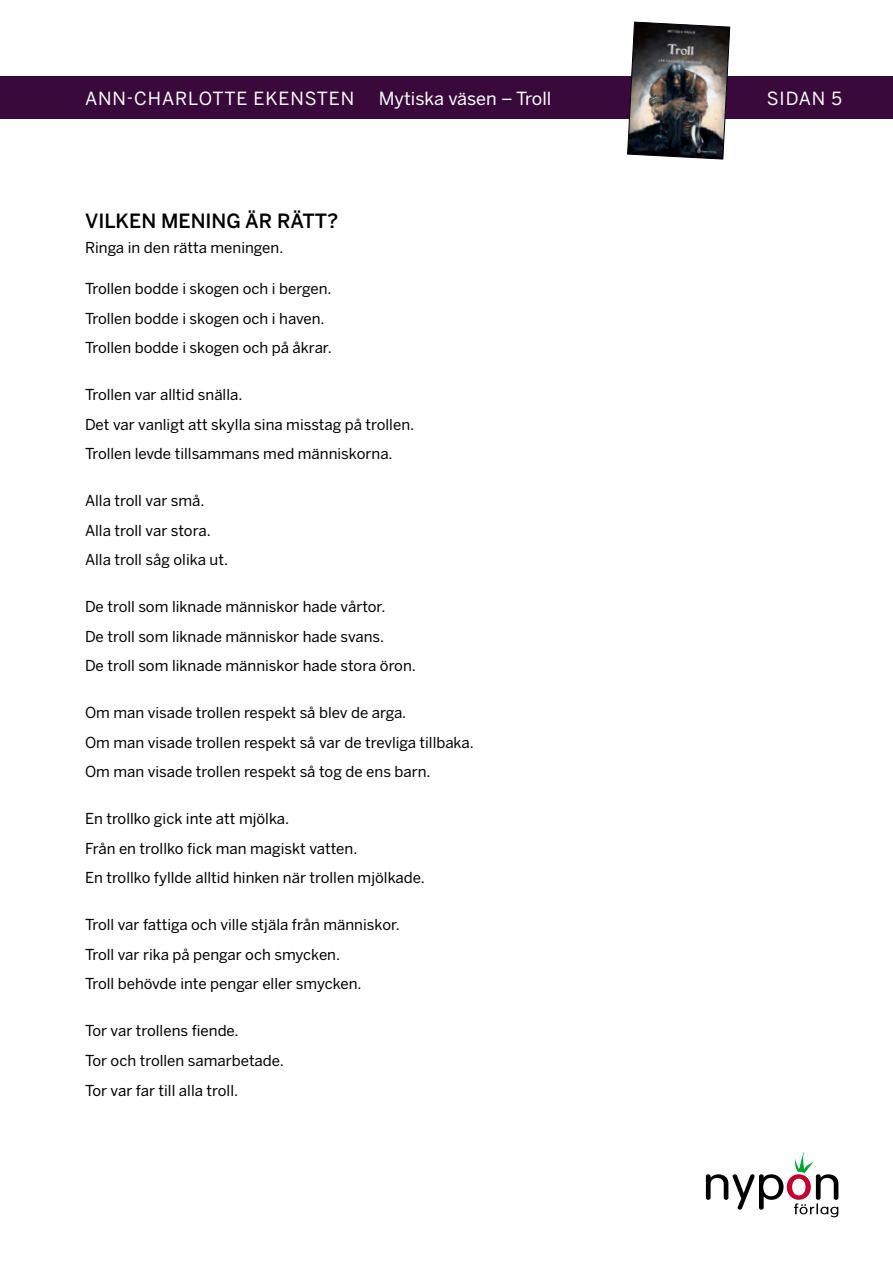
<style>
.page{position:relative;width:893px;height:1263px;background:#fff}
.page>*{position:absolute;margin:0;border:0;box-sizing:border-box;transform-origin:0 0}
.t1{font:500 19.5px "Benton Sans";color:#000}
.t2{font:18px "Benton Sans";letter-spacing:.015em;color:#fff}
.t3{font:18px "Benton Sans";letter-spacing:.05em;color:#fff}
.t4{font:15px/29.5px "Benton Sans";color:#000}
</style>
<div class="page">
<svg style="left:706px;top:1152px;width:132px;height:65px"></svg>
<div style="left:0;top:77px;width:893px;height:42px;background:#39093b"></div>
<img style="left:627px;top:21px;width:103px;height:139px">
<p class="t3" style="left:85px;top:87px;width:271px">ANN-CHARLOTTE EKENSTEN</p>
<p class="t2" style="left:379px;top:87px;width:174px">Mytiska väsen – Troll</p>
<p class="t2" style="left:767px;top:87px;width:77px">SIDAN 5</p>
<h1 class="t1" style="left:85px;top:209px;width:255px">VILKEN MENING ÄR RÄTT?</h1>
<p class="t4" style="left:85px;top:233px;width:200px">Ringa in den rätta meningen.</p>
<p class="t4" style="left:85px;top:274px;width:248px">Trollen bodde i skogen och i bergen.<br>Trollen bodde i skogen och i haven.<br>Trollen bodde i skogen och på åkrar.</p>
<p class="t4" style="left:85px;top:380px;width:331px">Trollen var alltid snälla.<br>Det var vanligt att skylla sina misstag på trollen.<br>Trollen levde tillsammans med människorna.</p>
<p class="t4" style="left:85px;top:486px;width:145px">Alla troll var små.<br>Alla troll var stora.<br>Alla troll såg olika ut.</p>
<p class="t4" style="left:85px;top:592px;width:332px">De troll som liknade människor hade vårtor.<br>De troll som liknade människor hade svans.<br>De troll som liknade människor hade stora öron.</p>
<p class="t4" style="left:85px;top:698px;width:390px">Om man visade trollen respekt så blev de arga.<br>Om man visade trollen respekt så var de trevliga tillbaka.<br>Om man visade trollen respekt så tog de ens barn.</p>
<p class="t4" style="left:85px;top:804px;width:341px">En trollko gick inte att mjölka.<br>Från en trollko fick man magiskt vatten.<br>En trollko fyllde alltid hinken när trollen mjölkade.</p>
<p class="t4" style="left:85px;top:910px;width:316px">Troll var fattiga och ville stjäla från människor.<br>Troll var rika på pengar och smycken.<br>Troll behövde inte pengar eller smycken.</p>
<p class="t4" style="left:85px;top:1016px;width:200px">Tor var trollens fiende.<br>Tor och trollen samarbetade.<br>Tor var far till alla troll.</p>
</div>
